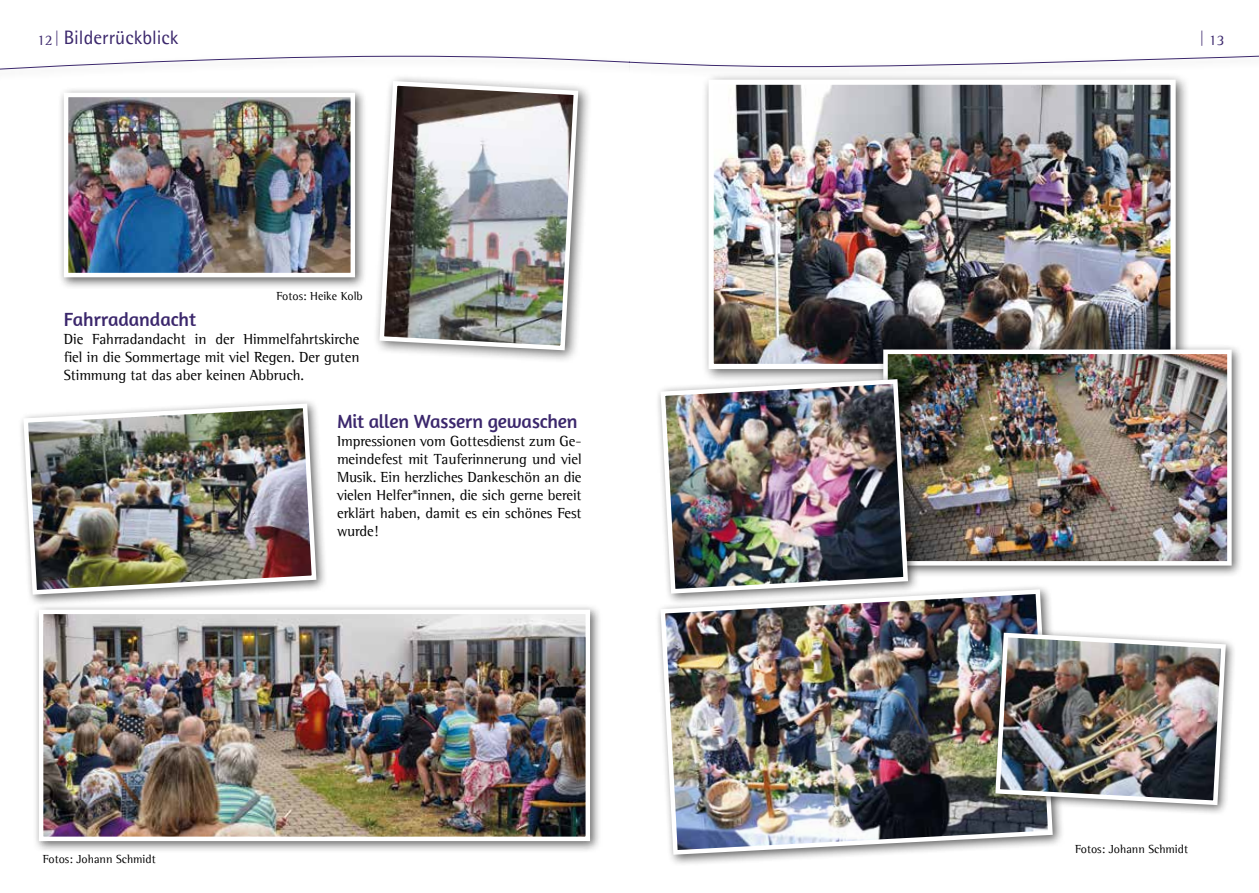
<style>
.page{position:relative;width:1259px;height:893px;background:#fff}
.page>*{position:absolute;margin:0;border:0;box-sizing:border-box;transform-origin:0 0}
.t1{font:19.5px "Amaranth";letter-spacing:-.015em;color:#3b276c}
.t2{font:19.5px "Agfa Rotis Semisans";color:#3b276c}
.t3{font:15px/18px "Agfa Rotis Semi Serif";letter-spacing:-.005em;color:#000;text-align:justify}
.t4{font:15px "Agfa Rotis Semi Serif";color:#3b276c}
.t5{font:12px "Agfa Rotis Semi Serif";color:#000}
.s1{font-family:"Agfa Rotis Semi Serif";font-size:15px}
</style>
<div class="page">
<svg style="left:0;top:55px;width:1259px;height:15px"></svg>
<div style="left:701px;top:72px;width:488px;height:311px;background:#000;opacity:.6"></div>
<img style="left:714px;top:86px;width:455px;height:277px">
<div style="left:708px;top:80px;width:467px;height:289px;border:5px solid #fff"></div>
<div style="left:877px;top:344px;width:366px;height:233px;background:#000;opacity:.6"></div>
<img style="left:888px;top:355px;width:338px;height:206px">
<div style="left:883px;top:350px;width:348px;height:216px;border:4px solid #fff"></div>
<div style="left:58px;top:87px;width:309px;height:202px;background:#000;opacity:.6"></div>
<img style="left:69px;top:98px;width:281px;height:174px">
<div style="left:64px;top:93px;width:291px;height:184px;border:4px solid #fff"></div>
<div style="left:372px;top:74px;width:220px;height:290px;background:#000;opacity:.6"></div>
<img style="left:377px;top:79px;width:203px;height:274px">
<div style="left:33px;top:604px;width:569px;height:249px;background:#000;opacity:.6"></div>
<img style="left:44px;top:615px;width:541px;height:221px">
<div style="left:39px;top:610px;width:551px;height:231px;border:4px solid #fff"></div>
<div style="left:17px;top:398px;width:311px;height:208px;background:#000;opacity:.6"></div>
<img style="left:21px;top:401px;width:298px;height:196px">
<div style="left:654px;top:583px;width:410px;height:283px;background:#000;opacity:.6"></div>
<img style="left:658px;top:587px;width:397px;height:270px">
<div style="left:654px;top:373px;width:265px;height:232px;background:#000;opacity:.6"></div>
<img style="left:658px;top:377px;width:252px;height:219px">
<div style="left:989px;top:627px;width:248px;height:189px;background:#000;opacity:.6"></div>
<img style="left:993px;top:630px;width:235px;height:177px">
<h1 class="t2" style="left:37px;top:26px;width:143px"><span class="s1">12|</span> Bilderrückblick</h1>
<p class="t4" style="left:1199px;top:31px;width:27px">| 13</p>
<p class="t5" style="left:276px;top:289px;width:88px">Fotos: Heike Kolb</p>
<h1 class="t1" style="left:64px;top:308px;width:134px">Fahrradandacht</h1>
<p class="t3" style="left:64px;top:330px;width:297px">Die Fahrradandacht in der Himmelfahrtskirche fiel in die Sommertage mit viel Regen. Der guten Stimmung tat das aber keinen Abbruch.</p>
<p class="t5" style="left:43px;top:852px;width:114px">Fotos: Johann Schmidt</p>
<h1 class="t1" style="left:337px;top:410px;width:242px">Mit allen Wassern gewaschen</h1>
<p class="t3" style="left:337px;top:432px;width:246px">Impressionen vom Gottesdienst zum Ge&shy;meindefest mit Tauferinnerung und viel Musik. Ein herzliches Dankeschön an die vielen Helfer*innen, die sich gerne bereit erklärt haben, damit es ein schönes Fest wurde!</p>
<p class="t5" style="left:1075px;top:842px;width:114px">Fotos: Johann Schmidt</p>
</div>
